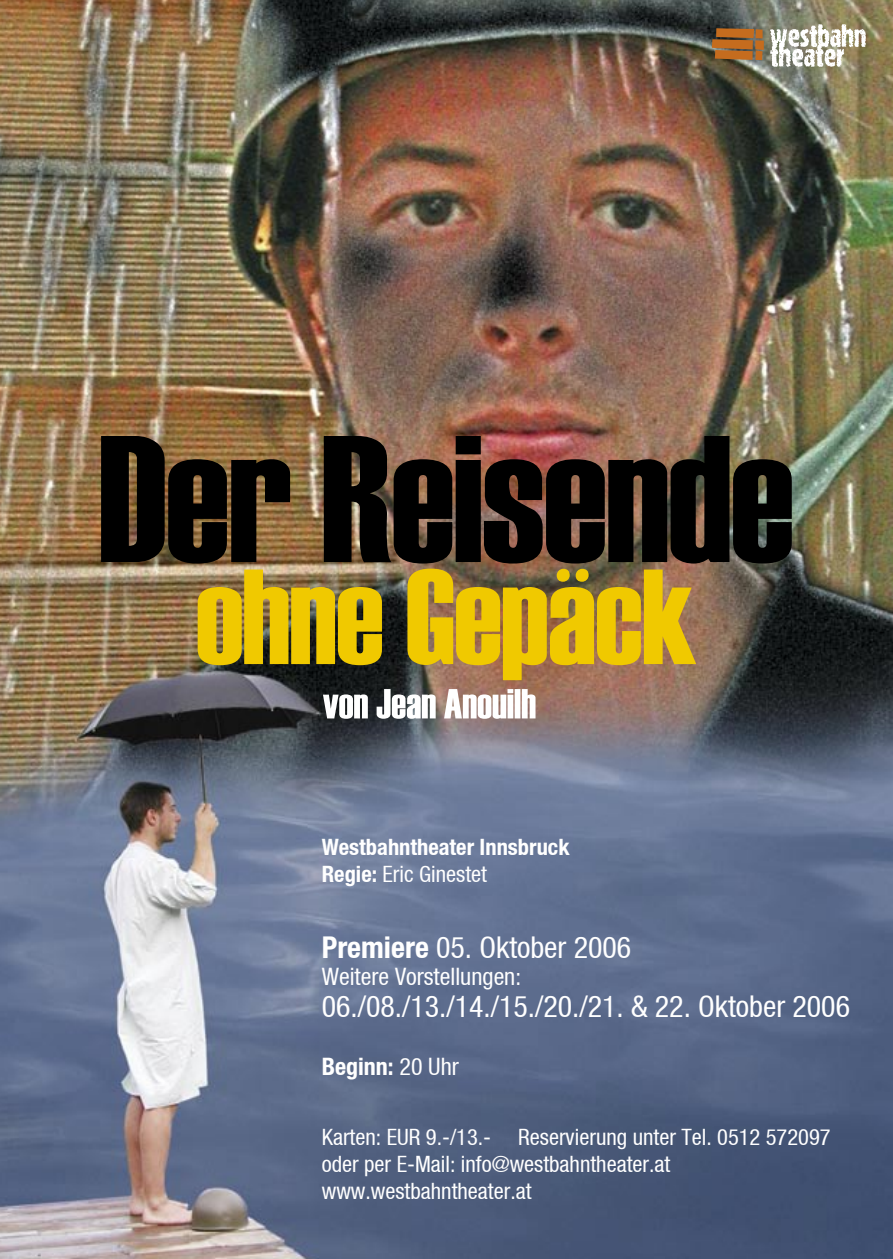
<style>
.page{position:relative;width:893px;height:1259px;background:#fff}
.page>*{position:absolute;margin:0;border:0;box-sizing:border-box;transform-origin:0 0}
.t1{font:30px "Helvetica Neue Cond";color:#fff}
.t2{font:24px "Helvetica Neue Cond";color:#fff}
.t3{font:24px "Helvetica Neue Bold Cond";color:#fff}
.t4{font:22.5px "Helvetica Neue Cond";color:#fff}
.t5{font:22.5px "Helvetica Neue Bold Cond";color:#fff}
.s1{font-family:"Helvetica Neue Bold Cond"}
.s2{font-family:"Helvetica Neue Cond"}
</style>
<div class="page">
<img style="left:0;top:0;width:893px;height:1259px">
<svg style="left:770px;top:24px;width:96px;height:43px"></svg>
<div style="left:755px;top:40px;width:9px;height:10px;background:#c56c1e"></div>
<svg style="left:712px;top:28px;width:50px;height:32px;background:#a56429"></svg>
<svg style="left:323px;top:689px;width:212px;height:30px"></svg>
<img style="left:101px;top:436px;width:691px;height:127px">
<img style="left:198px;top:568px;width:498px;height:112px">
<p class="t5" style="left:322px;top:833px;width:249px">Westbahntheater Innsbruck</p>
<p class="t4" style="left:322px;top:861px;width:167px"><span class="s1">Regie:</span> Eric Ginestet</p>
<p class="t1" style="left:322px;top:929px;width:311px"><span class="s1">Premiere</span> 05. Oktober 2006</p>
<p class="t2" style="left:322px;top:962px;width:201px">Weitere Vorstellungen:</p>
<p class="t1" style="left:322px;top:989px;width:530px">06./08./13./14./15./20./21. &amp; 22. Oktober 2006</p>
<p class="t3" style="left:322px;top:1051px;width:139px">Beginn: <span class="s2">20 Uhr</span></p>
<p class="t4" style="left:322px;top:1124px;width:510px">Karten: EUR 9.-/13.- Reservierung unter Tel. 0512 572097</p>
<p class="t4" style="left:322px;top:1151px;width:350px">oder per E-Mail: info@westbahntheater.at</p>
<p class="t4" style="left:322px;top:1178px;width:211px">www.westbahntheater.at</p>
</div>
